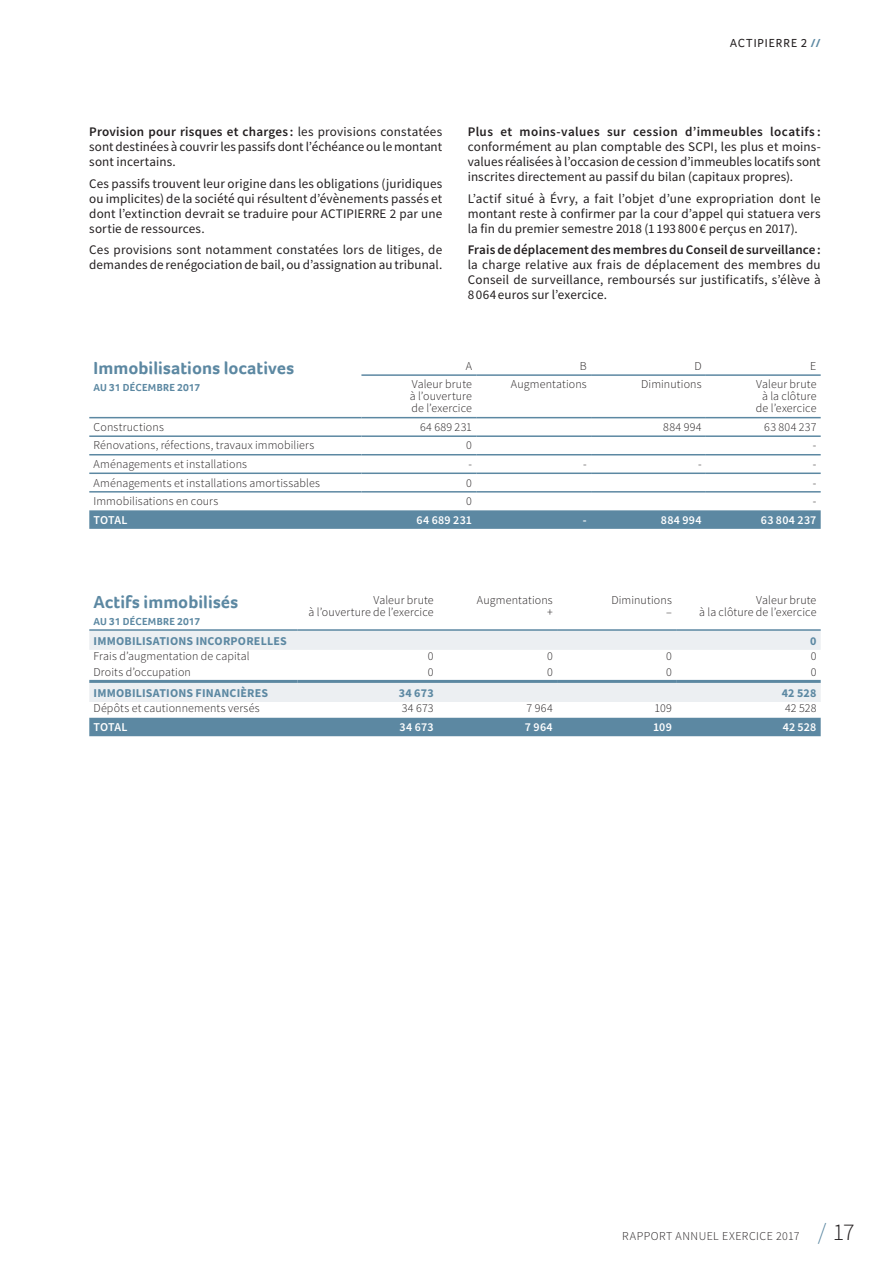
<style>
.page{position:relative;width:893px;height:1263px;background:#fff}
.page>*{position:absolute;margin:0;border:0;box-sizing:border-box;transform-origin:0 0}
.t1{font:700 18px "Foco";color:#5c88a2}
.t2{font:13.2px/15px "Source Sans Pro";letter-spacing:.01em;color:#231f20;text-align:justify}
.t3{font:600 13.2px "Source Sans Pro";letter-spacing:.01em;color:#231f20}
.t4{font:600 13.2px "Source Sans Pro";letter-spacing:.03em;color:#231f20}
.t5{font:300 12px/12px "Source Sans Pro";letter-spacing:.01em;color:#231f20;text-align:right}
.t6{font:700 12px "Source Sans Pro";letter-spacing:.02em;color:#5c88a2}
.t7{font:600 12px "Source Sans Pro";letter-spacing:.025em;color:#fff}
.t8{font:300 12px "Source Sans Pro";letter-spacing:.035em;color:#231f20}
.t9{font:12px "Foco";letter-spacing:.08em;color:#231f20}
.t10{font:700 10.5px "Foco";letter-spacing:.025em;color:#5c88a2}
.s1{font-weight:700;color:#5c88a2}
.s2{font-weight:600}
.s3{font-size:24px;color:#5c88a2}
.s4{font-size:24px}
</style>
<div class="page">
<svg style="left:89px;top:510px;width:732px;height:19px;background:#608ba4"></svg>
<hr style="left:89px;top:417px;width:272px;height:1px;background:#5c88a2">
<hr style="left:361px;top:417px;width:115px;height:1px;background:#5c88a2">
<hr style="left:476px;top:417px;width:115px;height:1px;background:#5c88a2">
<hr style="left:591px;top:417px;width:115px;height:1px;background:#5c88a2">
<hr style="left:706px;top:417px;width:115px;height:1px;background:#5c88a2">
<hr style="left:89px;top:435px;width:272px;height:2px;background:#5c88a2">
<hr style="left:361px;top:435px;width:115px;height:2px;background:#5c88a2">
<hr style="left:476px;top:435px;width:115px;height:2px;background:#5c88a2">
<hr style="left:591px;top:435px;width:115px;height:2px;background:#5c88a2">
<hr style="left:706px;top:435px;width:115px;height:2px;background:#5c88a2">
<hr style="left:89px;top:454px;width:272px;height:1px;background:#5c88a2">
<hr style="left:361px;top:454px;width:115px;height:1px;background:#5c88a2">
<hr style="left:476px;top:454px;width:115px;height:1px;background:#5c88a2">
<hr style="left:591px;top:454px;width:115px;height:1px;background:#5c88a2">
<hr style="left:706px;top:454px;width:115px;height:1px;background:#5c88a2">
<hr style="left:89px;top:472px;width:272px;height:2px;background:#5c88a2">
<hr style="left:361px;top:472px;width:115px;height:2px;background:#5c88a2">
<hr style="left:476px;top:472px;width:115px;height:2px;background:#5c88a2">
<hr style="left:591px;top:472px;width:115px;height:2px;background:#5c88a2">
<hr style="left:706px;top:472px;width:115px;height:2px;background:#5c88a2">
<hr style="left:89px;top:491px;width:272px;height:2px;background:#5c88a2">
<hr style="left:361px;top:491px;width:115px;height:2px;background:#5c88a2">
<hr style="left:476px;top:491px;width:115px;height:2px;background:#5c88a2">
<hr style="left:591px;top:491px;width:115px;height:2px;background:#5c88a2">
<hr style="left:706px;top:491px;width:115px;height:2px;background:#5c88a2">
<hr style="left:361px;top:374px;width:115px;height:2px;background:#5c88a2">
<hr style="left:476px;top:374px;width:115px;height:2px;background:#5c88a2">
<hr style="left:591px;top:374px;width:115px;height:2px;background:#5c88a2">
<hr style="left:706px;top:374px;width:115px;height:2px;background:#5c88a2">
<svg style="left:89px;top:631px;width:732px;height:71px;fill:#eceff2"></svg>
<div style="left:89px;top:718px;width:732px;height:18px;background:#5c88a2"></div>
<hr style="left:89px;top:629px;width:209px;height:2px;background:#5c88a2">
<hr style="left:298px;top:629px;width:140px;height:2px;background:#5c88a2">
<hr style="left:438px;top:629px;width:119px;height:2px;background:#5c88a2">
<hr style="left:557px;top:629px;width:119px;height:2px;background:#5c88a2">
<hr style="left:676px;top:629px;width:145px;height:2px;background:#5c88a2">
<hr style="left:89px;top:680px;width:209px;height:3px;background:#5c88a2">
<hr style="left:298px;top:680px;width:140px;height:3px;background:#5c88a2">
<hr style="left:438px;top:680px;width:119px;height:3px;background:#5c88a2">
<hr style="left:557px;top:680px;width:119px;height:3px;background:#5c88a2">
<hr style="left:676px;top:680px;width:145px;height:3px;background:#5c88a2">
<p class="t9" style="left:730px;top:35px;width:92px">ACTIPIERRE 2 <span class="s1">//</span></p>
<p class="t2" style="left:89px;top:124px;width:354px"><span class="s2">Provision pour risques et charges :</span> les provisions constatées sont destinées à couvrir les passifs dont l’échéance ou le montant sont incertains.</p>
<p class="t2" style="left:89px;top:176px;width:354px">Ces passifs trouvent leur origine dans les obligations (juridiques ou implicites) de la société qui résultent d’évènements passés et dont l’extinction devrait se traduire pour ACTIPIERRE 2 par une sortie de ressources.</p>
<p class="t2" style="left:89px;top:242px;width:354px">Ces provisions sont notamment constatées lors de litiges, de demandes de renégociation de bail, ou d’assignation au tribunal.</p>
<p class="t4" style="left:468px;top:123px;width:354px">Plus et moins-values sur cession d’immeubles locatifs :</p>
<p class="t2" style="left:468px;top:139px;width:354px">conformément au plan comptable des SCPI, les plus et moins&shy;values réalisées à l’occasion de cession d’immeubles locatifs sont inscrites directement au passif du bilan (capitaux propres).</p>
<p class="t2" style="left:468px;top:191px;width:354px">L’actif situé à Évry, a fait l’objet d’une expropriation dont le montant reste à confirmer par la cour d’appel qui statuera vers la fin du premier semestre 2018 (1 193 800 € perçus en 2017).</p>
<p class="t3" style="left:468px;top:241px;width:354px">Frais de déplacement des membres du Conseil de surveillance:</p>
<p class="t2" style="left:468px;top:257px;width:354px">la charge relative aux frais de déplacement des membres du Conseil de surveillance, remboursés sur justificatifs, s’élève à 8 064 euros sur l’exercice.</p>
<h1 class="t1" style="left:94px;top:356px;width:202px">Immobilisations locatives</h1>
<p class="t10" style="left:94px;top:380px;width:108px">AU 31 DÉCEMBRE 2017</p>
<p class="t5" style="left:466px;top:360px;width:8px">A</p>
<p class="t5" style="left:580px;top:360px;width:8px">B</p>
<p class="t5" style="left:694px;top:360px;width:9px">D</p>
<p class="t5" style="left:810px;top:360px;width:8px">E</p>
<p class="t5" style="left:410px;top:378px;width:64px;text-align:justify">Valeur brute à l’ouverture de l’exercice</p>
<p class="t5" style="left:511px;top:378px;width:77px">Augmentations</p>
<p class="t5" style="left:641px;top:378px;width:62px">Diminutions</p>
<p class="t5" style="left:756px;top:378px;width:62px;text-align:center">Valeur brute à la clôture de l’exercice</p>
<p class="t5" style="left:94px;top:421px;width:72px">Constructions</p>
<p class="t5" style="left:420px;top:421px;width:53px">64 689 231</p>
<p class="t5" style="left:663px;top:421px;width:40px">884 994</p>
<p class="t5" style="left:764px;top:421px;width:54px">63 804 237</p>
<p class="t5" style="left:94px;top:439px;width:222px">Rénovations, réfections, travaux immobiliers</p>
<p class="t5" style="left:466px;top:439px;width:7px">0</p>
<p class="t5" style="left:813px;top:439px;width:5px">-</p>
<p class="t5" style="left:94px;top:458px;width:155px">Aménagements et installations</p>
<p class="t5" style="left:468px;top:458px;width:5px">-</p>
<p class="t5" style="left:583px;top:458px;width:5px">-</p>
<p class="t5" style="left:698px;top:458px;width:5px">-</p>
<p class="t5" style="left:813px;top:458px;width:5px">-</p>
<p class="t5" style="left:94px;top:476px;width:228px">Aménagements et installations amortissables</p>
<p class="t5" style="left:466px;top:476px;width:7px">0</p>
<p class="t5" style="left:813px;top:476px;width:5px">-</p>
<p class="t5" style="left:94px;top:495px;width:126px">Immobilisations en cours</p>
<p class="t5" style="left:466px;top:495px;width:7px">0</p>
<p class="t5" style="left:813px;top:495px;width:5px">-</p>
<p class="t7" style="left:94px;top:512px;width:35px">TOTAL</p>
<p class="t7" style="left:417px;top:512px;width:57px">64 689 231</p>
<p class="t7" style="left:583px;top:512px;width:5px">-</p>
<p class="t7" style="left:661px;top:512px;width:42px">884 994</p>
<p class="t7" style="left:761px;top:512px;width:57px">63 804 237</p>
<h1 class="t1" style="left:94px;top:590px;width:146px">Actifs immobilisés</h1>
<p class="t10" style="left:94px;top:614px;width:108px">AU 31 DÉCEMBRE 2017</p>
<p class="t5" style="left:308px;top:594px;width:127px">Valeur brute<br>à l’ouverture de l’exercice</p>
<p class="t5" style="left:477px;top:594px;width:77px">Augmentations +</p>
<p class="t5" style="left:611px;top:594px;width:62px">Diminutions –</p>
<p class="t5" style="left:699px;top:594px;width:119px">Valeur brute<br>à la clôture de l’exercice</p>
<p class="t6" style="left:94px;top:633px;width:12px">IMMOBILISATIONS</p>
<p class="t6" style="left:196px;top:633px;width:9px">INCORPOR</p>
<p class="t6" style="left:254px;top:633px;width:33px">ELLES</p>
<p class="t6" style="left:810px;top:633px;width:8px">0</p>
<p class="t5" style="left:94px;top:650px;width:158px">Frais d’augmentation de capital</p>
<p class="t5" style="left:428px;top:650px;width:7px">0</p>
<p class="t5" style="left:547px;top:650px;width:7px">0</p>
<p class="t5" style="left:666px;top:650px;width:7px">0</p>
<p class="t5" style="left:811px;top:650px;width:7px">0</p>
<p class="t5" style="left:94px;top:666px;width:99px">Droits d’occupation</p>
<p class="t5" style="left:428px;top:666px;width:7px">0</p>
<p class="t5" style="left:547px;top:666px;width:7px">0</p>
<p class="t5" style="left:666px;top:666px;width:7px">0</p>
<p class="t5" style="left:811px;top:666px;width:7px">0</p>
<p class="t6" style="left:94px;top:685px;width:12px">IMMOBILISATIONS</p>
<p class="t6" style="left:196px;top:685px;width:8px">FINANCIÈR</p>
<p class="t6" style="left:255px;top:685px;width:14px">ES</p>
<p class="t6" style="left:399px;top:685px;width:36px">34 673</p>
<p class="t6" style="left:782px;top:685px;width:36px">42 528</p>
<p class="t5" style="left:94px;top:702px;width:168px">Dépôts et cautionnements versés</p>
<p class="t5" style="left:402px;top:702px;width:33px">34 673</p>
<p class="t5" style="left:527px;top:702px;width:28px">7 964</p>
<p class="t5" style="left:654px;top:702px;width:19px">109</p>
<p class="t5" style="left:785px;top:702px;width:33px">42 528</p>
<p class="t7" style="left:94px;top:719px;width:15px">Total</p>
<p class="t7" style="left:400px;top:719px;width:36px">34 673</p>
<p class="t7" style="left:525px;top:719px;width:29px">7 964</p>
<p class="t7" style="left:653px;top:719px;width:20px">109</p>
<p class="t7" style="left:783px;top:719px;width:35px">42 528</p>
<p class="t8" style="left:622px;top:1228px;width:234px">RAPPORT ANNUEL EXERCICE 2017 <span class="s3">/</span> <span class="s4">17</span></p>
</div>
